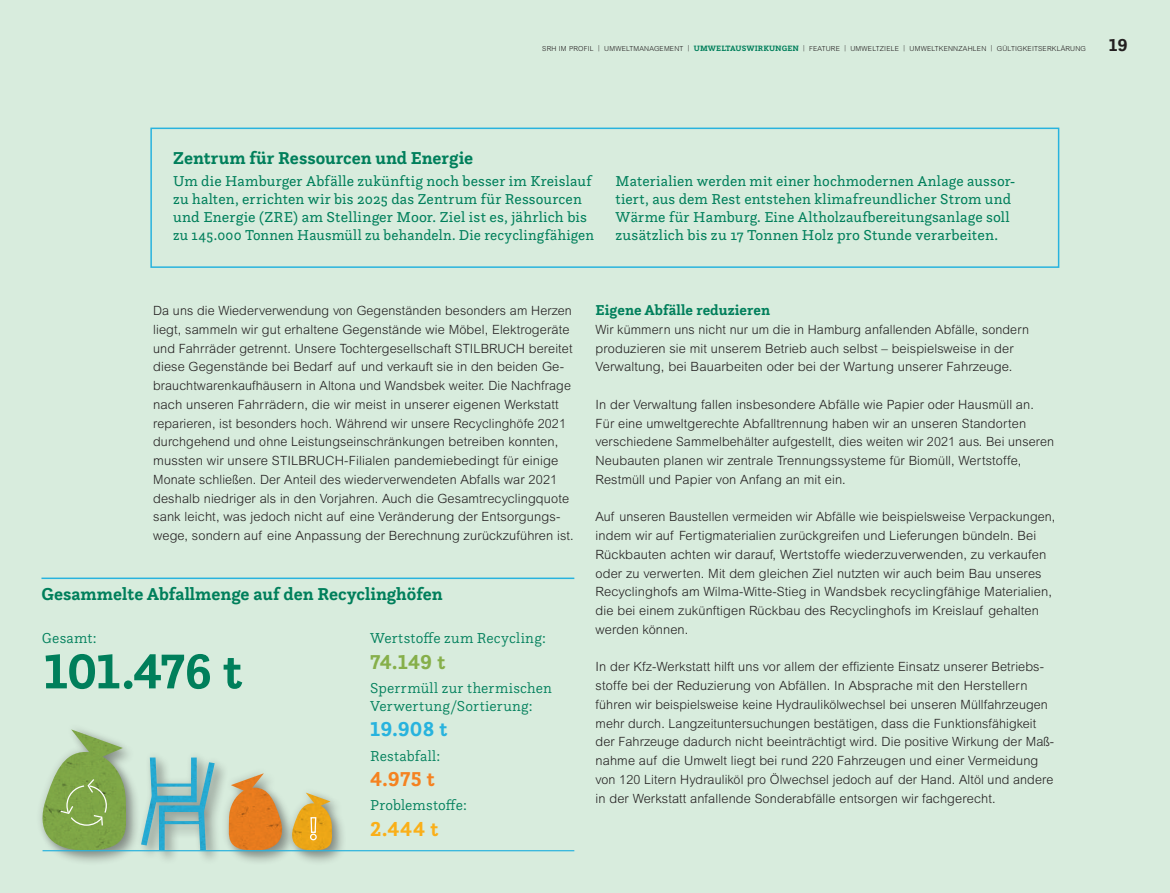
<style>
.page{position:relative;width:1170px;height:893px;background:#fff}
.page>*{position:absolute;margin:0;border:0;box-sizing:border-box;transform-origin:0 0}
.t1{font:700 51px "Questa Slab";letter-spacing:-.035em;color:#007f5b}
.t2{font:700 21px "Questa Slab";color:#86af4a}
.t3{font:700 21px "Questa Slab";color:#28b3de}
.t4{font:700 21px "Questa Slab";color:#f58220}
.t5{font:700 21px "Questa Slab";color:#faaf18}
.t6{font:700 18px "Questa Slab";color:#007f5b}
.t7{font:700 18px "Questa Slab";color:#231f20}
.t8{font:15px/18px "Questa Slab";letter-spacing:.01em;color:#007f5b}
.t9{font:300 15px/18px "Questa Slab";letter-spacing:.015em;color:#007f5b}
.t10{font:700 15px "Questa Slab";letter-spacing:.005em;color:#007f5b}
.t11{font:300 12.75px/18.8px "Arial MT Std";letter-spacing:.01em;color:#231f20}
.t12{font:300 6.9px "Arial MT Std";letter-spacing:.03em;color:#231f20}
.s1{font-family:"Questa Slab";font-weight:700;font-size:8.1px;color:#007f5b}
</style>
<div class="page">
<div style="left:0;top:0;width:1169px;height:893px;background:#d8ecdd"></div>
<div style="left:150px;top:128px;width:909px;height:140px;border:2px solid #28b3de"></div>
<div style="left:289px;top:791px;width:58px;height:75px;background:#231f20;opacity:.4"></div>
<div style="left:284px;top:786px;width:55px;height:72px;background:#231f20;opacity:.2"></div>
<hr style="left:41px;top:578px;width:533px;height:1px;background:#28b3de">
<svg style="left:40px;top:729px;width:295px;height:137px"></svg>
<hr style="left:43px;top:850px;width:531px;height:1px;background:#28b3de">
<p class="t12" style="left:542px;top:44px;width:545px">SRH IM PROFIL | UMWELTMANAGEMENT | <span class="s1">UMWELTAUSWIRKUNGEN</span> | FEATURE | UMWELTZIELE | UMWELTKENNZAHLEN | GÜLTIGKEITSERKLÄRUNG</p>
<h3 class="t7" style="left:1108px;top:33px;width:20px">19</h3>
<h3 class="t6" style="left:173px;top:146px;width:301px">Zentrum für Ressourcen und Energie</h3>
<p class="t8" style="left:173px;top:172px;width:422px">Um die Hamburger Abfälle zukünftig noch besser im Kreislauf zu halten, errichten wir bis 2025 das Zentrum für Ressourcen und Energie (ZRE) am Stellinger Moor. Ziel ist es, jährlich bis zu 145.000 Tonnen Hausmüll zu behandeln. Die recyclingfähigen</p>
<p class="t8" style="left:615px;top:172px;width:401px">Materialien werden mit einer hochmodernen Anlage aussor&shy;tiert, aus dem Rest entstehen klimafreundlicher Strom und Wärme für Hamburg. Eine Altholzaufbereitungsanlage soll zusätzlich bis zu 17 Tonnen Holz pro Stunde verarbeiten.</p>
<p class="t11" style="left:153px;top:301px;width:422px">Da uns die Wiederverwendung von Gegenständen besonders am Herzen liegt, sammeln wir gut erhaltene Gegenstände wie Möbel, Elektrogeräte und Fahrräder getrennt. Unsere Tochtergesellschaft STILBRUCH bereitet diese Gegenstände bei Bedarf auf und verkauft sie in den beiden Ge&shy;brauchtwarenkaufhäusern in Altona und Wandsbek weiter. Die Nachfrage nach unseren Fahrrädern, die wir meist in unserer eigenen Werkstatt reparieren, ist besonders hoch. Während wir unsere Recyclinghöfe 2021 durchgehend und ohne Leistungseinschränkungen betreiben konnten, mussten wir unsere STILBRUCH-Filialen pandemiebedingt für einige Monate schließen. Der Anteil des wiederverwendeten Abfalls war 2021 deshalb niedriger als in den Vorjahren. Auch die Gesamtrecyclingquote sank leicht, was jedoch nicht auf eine Veränderung der Entsorgungs&shy;wege, sondern auf eine Anpassung der Berechnung zurückzuführen ist.</p>
<p class="t10" style="left:595px;top:300px;width:176px">Eigene Abfälle reduzieren</p>
<p class="t11" style="left:595px;top:320px;width:435px">Wir kümmern uns nicht nur um die in Hamburg anfallenden Abfälle, sondern produzieren sie mit unserem Betrieb auch selbst – beispielsweise in der<br>Verwaltung, bei Bauarbeiten oder bei der Wartung unserer Fahrzeuge.</p>
<p class="t11" style="left:595px;top:395px;width:460px">In der Verwaltung fallen insbesondere Abfälle wie Papier oder Hausmüll an.<br>Für eine umweltgerechte Abfalltrennung haben wir an unseren Standorten verschiedene Sammelbehälter aufgestellt, dies weiten wir 2021 aus. Bei unseren Neubauten planen wir zentrale Trennungssysteme für Biomüll, Wertstoffe, Restmüll und Papier von Anfang an mit ein.</p>
<p class="t11" style="left:595px;top:507px;width:461px">Auf unseren Baustellen vermeiden wir Abfälle wie beispielsweise Verpackungen, indem wir auf Fertigmaterialien zurückgreifen und Lieferungen bündeln. Bei Rückbauten achten wir darauf, Wertstoffe wiederzuverwenden, zu verkaufen oder zu verwerten. Mit dem gleichen Ziel nutzten wir auch beim Bau unseres Recyclinghofs am Wilma-Witte-Stieg in Wandsbek recyclingfähige Materialien, die bei einem zukünftigen Rückbau des Recyclinghofs im Kreislauf gehalten werden können.</p>
<p class="t11" style="left:595px;top:657px;width:460px">In der Kfz-Werkstatt hilft uns vor allem der effiziente Einsatz unserer Betriebs&shy;stoffe bei der Reduzierung von Abfällen. In Absprache mit den Herstellern führen wir beispielsweise keine Hydraulikölwechsel bei unseren Müllfahrzeugen mehr durch. Langzeituntersuchungen bestätigen, dass die Funktionsfähigkeit der Fahrzeuge dadurch nicht beeinträchtigt wird. Die positive Wirkung der Maß&shy;nahme auf die Umwelt liegt bei rund 220 Fahrzeugen und einer Vermeidung von 120 Litern Hydrauliköl pro Ölwechsel jedoch auf der Hand. Altöl und andere in der Werkstatt anfallende Sonderabfälle entsorgen wir fachgerecht.</p>
<h3 class="t6" style="left:41px;top:583px;width:403px">Gesammelte Abfallmenge auf den Recyclinghöfen</h3>
<p class="t9" style="left:370px;top:629px;width:177px">Wertstoffe zum Recycling:</p>
<h2 class="t2" style="left:370px;top:648px;width:77px">74.149 t</h2>
<p class="t9" style="left:370px;top:679px;width:183px">Sperrmüll zur thermischen<br>Verwertung/Sortierung:</p>
<h2 class="t3" style="left:370px;top:716px;width:79px">19.908 t</h2>
<p class="t9" style="left:370px;top:746px;width:72px">Restabfall:</p>
<h2 class="t4" style="left:370px;top:765px;width:66px">4.975 t</h2>
<p class="t9" style="left:370px;top:796px;width:98px">Problemstoffe:</p>
<h2 class="t5" style="left:370px;top:815px;width:70px">2.444 t</h2>
<p class="t9" style="left:42px;top:629px;width:56px">Gesamt:</p>
<h1 class="t1" style="left:42px;top:638px;width:202px">101.476 t</h1>
</div>
